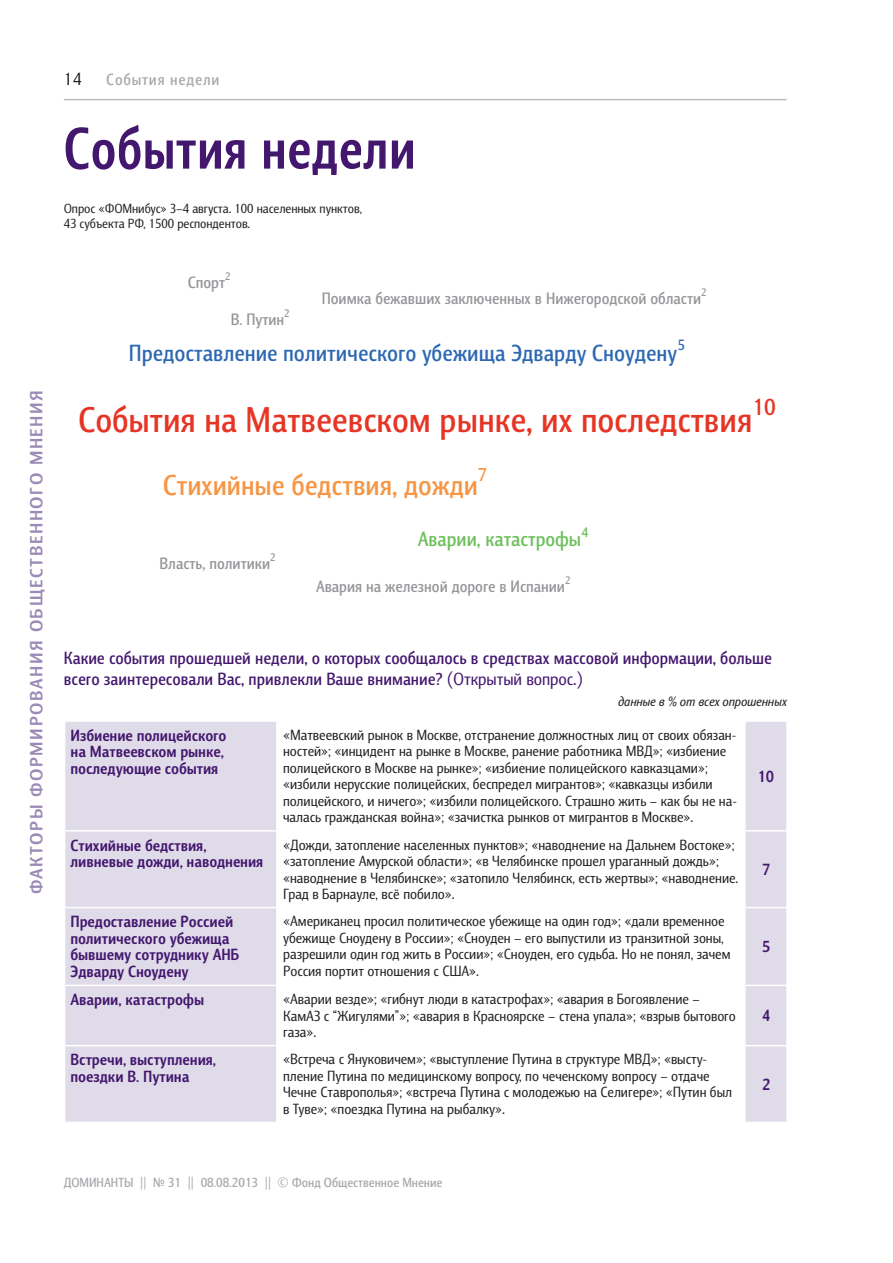
<style>
.page{position:relative;width:893px;height:1263px;background:#fff}
.page>*{position:absolute;margin:0;border:0;box-sizing:border-box;transform-origin:0 0}
.D_z-2_new{font:700 60px "Barnaul Grotesk";letter-spacing:.01em;color:#43176e;scale:.9 1}
.t1{font:500 36.45px "Barnaul Grotesk";color:#e63524}
.t2{font:500 29.4px "Barnaul Grotesk";color:#f79542}
.t3{font:500 23.85px "Barnaul Grotesk";color:#2d68b3}
.t4{font:500 23.85px "Barnaul Grotesk";color:#e63524}
.t5{font:500 21px "Barnaul Grotesk";color:#6cbf5b}
.t6{font:500 18.9px "Barnaul Grotesk";color:#f79542}
.D_vopros{font:500 18px/21.6px "Barnaul Grotesk";color:#43176e}
.D_z-2_new-2{font:700 18px "Barnaul Grotesk";letter-spacing:.085em;color:#9a8ab5;scale:1.1 1}
.t7{font:18px "Barnaul Grotesk";color:#231f20}
.t8{font:500 16.8px "Barnaul Grotesk";color:#939598}
.событие{font:700 16.5px/16.5px "Barnaul Grotesk";color:#43176e}
.D_top{font:500 16.5px "Barnaul Grotesk";letter-spacing:.05em;color:#a8a9ad}
.t9{font:500 15.45px "Barnaul Grotesk";color:#2d68b3}
.табл_текст{font:15px/16.5px "Barnaul Grotesk";color:#231f20}
.t10{font:500 14.1px "Barnaul Grotesk";color:#6cbf5b}
.D_opros{font:13.5px/15px "Barnaul Grotesk";color:#231f20}
.t11{font:500 13.5px "Barnaul Grotesk";color:#a8a9ad}
.D_procent{font:italic 13.5px "Barnaul Grotesk";color:#231f20}
.t12{font:500 11.25px "Barnaul Grotesk";color:#939598}
.s1{font-weight:400}
</style>
<div class="page">
<hr style="left:64px;top:99px;width:723px;height:1px;background:#bcbdc0">
<svg style="left:65px;top:722px;width:722px;height:400px"></svg>
<hr style="left:744px;top:722px;width:2px;height:108px;background:#fff">
<hr style="left:744px;top:831px;width:2px;height:76px;background:#fff">
<hr style="left:744px;top:908px;width:2px;height:77px;background:#fff">
<hr style="left:744px;top:986px;width:2px;height:59px;background:#fff">
<hr style="left:744px;top:1046px;width:2px;height:76px;background:#fff">
<hr style="left:744px;top:830px;width:43px;height:1px;background:#fff">
<hr style="left:744px;top:907px;width:43px;height:1px;background:#fff">
<hr style="left:744px;top:985px;width:43px;height:1px;background:#fff">
<hr style="left:744px;top:1045px;width:43px;height:1px;background:#fff">
<hr style="left:276px;top:722px;width:1px;height:109px;background:#fff">
<hr style="left:277px;top:722px;width:1px;height:109px;background:#fff">
<hr style="left:276px;top:831px;width:1px;height:76px;background:#fff">
<hr style="left:277px;top:831px;width:1px;height:76px;background:#fff">
<hr style="left:276px;top:907px;width:1px;height:78px;background:#fff">
<hr style="left:277px;top:907px;width:1px;height:78px;background:#fff">
<hr style="left:276px;top:985px;width:1px;height:61px;background:#fff">
<hr style="left:277px;top:985px;width:1px;height:61px;background:#fff">
<hr style="left:276px;top:1046px;width:1px;height:76px;background:#fff">
<hr style="left:277px;top:1046px;width:1px;height:76px;background:#fff">
<hr style="left:64px;top:830px;width:212px;height:1px;background:#fff">
<hr style="left:64px;top:907px;width:212px;height:1px;background:#fff">
<hr style="left:64px;top:985px;width:212px;height:1px;background:#fff">
<hr style="left:64px;top:1045px;width:212px;height:1px;background:#fff">
<p class="D_z-2_new-2" style="left:26px;top:894px;width:459px;rotate:-90deg">Факторы формирования общественного мнения</p>
<p class="D_top" style="left:106px;top:70px;width:115px">События недели</p>
<p class="t7" style="left:64px;top:69px;width:19px">14</p>
<p class="D_z-2_new" style="left:64px;top:113px;width:392px">События недели</p>
<p class="D_opros" style="left:64px;top:201px;width:300px">Опрос «ФОМнибус» 3–4 августа. 100 населенных пунктов,<br>43 субъекта РФ, 1500 респондентов.</p>
<p class="t8" style="left:188px;top:272px;width:39px">Спорт</p>
<p class="t12" style="left:225px;top:270px;width:7px">2</p>
<p class="t12" style="left:284px;top:307px;width:7px">2</p>
<p class="t8" style="left:231px;top:310px;width:55px">В. Путин</p>
<p class="t8" style="left:322px;top:288px;width:381px">Поимка бежавших заключенных в Нижегородской области</p>
<p class="t12" style="left:701px;top:286px;width:7px">2</p>
<p class="t3" style="left:129px;top:339px;width:550px">Предоставление политического убежища Эдварду Сноудену</p>
<p class="t9" style="left:678px;top:336px;width:9px">5</p>
<p class="t1" style="left:78px;top:398px;width:676px">События на Матвеевском рынке, их последствия</p>
<p class="t4" style="left:752px;top:392px;width:25px">10</p>
<p class="t2" style="left:163px;top:468px;width:317px">Стихийные бедствия, дожди</p>
<p class="t6" style="left:478px;top:464px;width:11px">7</p>
<p class="t5" style="left:418px;top:527px;width:165px">Аварии, катастрофы</p>
<p class="t10" style="left:581px;top:523px;width:8px">4</p>
<p class="t12" style="left:270px;top:551px;width:7px">2</p>
<p class="t8" style="left:160px;top:553px;width:112px">Власть, политики</p>
<p class="t12" style="left:565px;top:573px;width:7px">2</p>
<p class="t8" style="left:316px;top:576px;width:250px">Авария на железной дороге в Испании</p>
<p class="D_vopros" style="left:64px;top:646px;width:709px">Какие события прошедшей недели, о которых сообщалось в средствах массовой информации, больше всего заинтересовали Вас, привлекли Ваше внимание? <span class="s1">(Открытый вопрос.)</span></p>
<p class="D_procent" style="left:618px;top:693px;width:170px">данные в % от всех опрошенных</p>
<p class="событие" style="left:71px;top:727px;width:157px">Избиение полицейского на Матвеевском рынке, последующие события</p>
<p class="табл_текст" style="left:283px;top:726px;width:455px">«Матвеевский рынок в Москве, отстранение должностных лиц от своих обязан&shy;ностей»; «инцидент на рынке в Москве, ранение работника МВД»; «избиение полицейского в Москве на рынке»; «избиение полицейского кавказцами»; «избили нерусские полицейских, беспредел мигрантов»; «кавказцы избили полицейского, и ничего»; «избили полицейского. Страшно жить – как бы не на&shy;чалась гражданская война»; «зачистка рынков от мигрантов в Москве».</p>
<p class="событие" style="left:758px;top:767px;width:17px">10</p>
<p class="событие" style="left:71px;top:836px;width:194px">Стихийные бедствия, ливневые дожди, наводнения</p>
<p class="табл_текст" style="left:283px;top:836px;width:457px">«Дожди, затопление населенных пунктов»; «наводнение на Дальнем Востоке»; «затопление Амурской области»; «в Челябинске прошел ураганный дождь»; «наводнение в Челябинске»; «затопило Челябинск, есть жертвы»; «наводнение.<br>Град в Барнауле, всё побило».</p>
<p class="событие" style="left:71px;top:913px;width:169px">Предоставление Россией политического убежища бывшему сотруднику АНБ<br>Эдварду Сноудену</p>
<p class="табл_текст" style="left:283px;top:913px;width:449px">«Американец просил политическое убежище на один год»; «дали временное убежище Сноудену в России»; «Сноуден – его выпустили из транзитной зоны, разрешили один год жить в России»; «Сноуден, его судьба. Но не понял, зачем Россия портит отношения с США».</p>
<p class="событие" style="left:71px;top:991px;width:135px">Аварии, катастрофы</p>
<p class="табл_текст" style="left:283px;top:991px;width:454px">«Аварии везде»; «гибнут люди в катастрофах»; «авария в Богоявление –<br>КамАЗ с “Жигулями”»; «авария в Красноярске – стена упала»; «взрыв бытового газа».</p>
<p class="событие" style="left:71px;top:1051px;width:147px">Встречи, выступления, поездки В. Путина</p>
<p class="табл_текст" style="left:283px;top:1051px;width:450px">«Встреча с Януковичем»; «выступление Путина в структуре МВД»; «высту&shy;пление Путина по медицинскому вопросу, по чеченскому вопросу – отдаче Чечне Ставрополья»; «встреча Путина с молодежью на Селигере»; «Путин был в Туве»; «поездка Путина на рыбалку».</p>
<p class="событие" style="left:762px;top:861px;width:9px">7</p>
<p class="событие" style="left:762px;top:938px;width:9px">5</p>
<p class="событие" style="left:762px;top:1007px;width:9px">4</p>
<p class="событие" style="left:762px;top:1075px;width:9px">2</p>
<p class="t11" style="left:64px;top:1175px;width:380px">ДОМИНАНТЫ || № 31 || 08.08.2013 || © Фонд Общественное Мнение</p>
</div>
